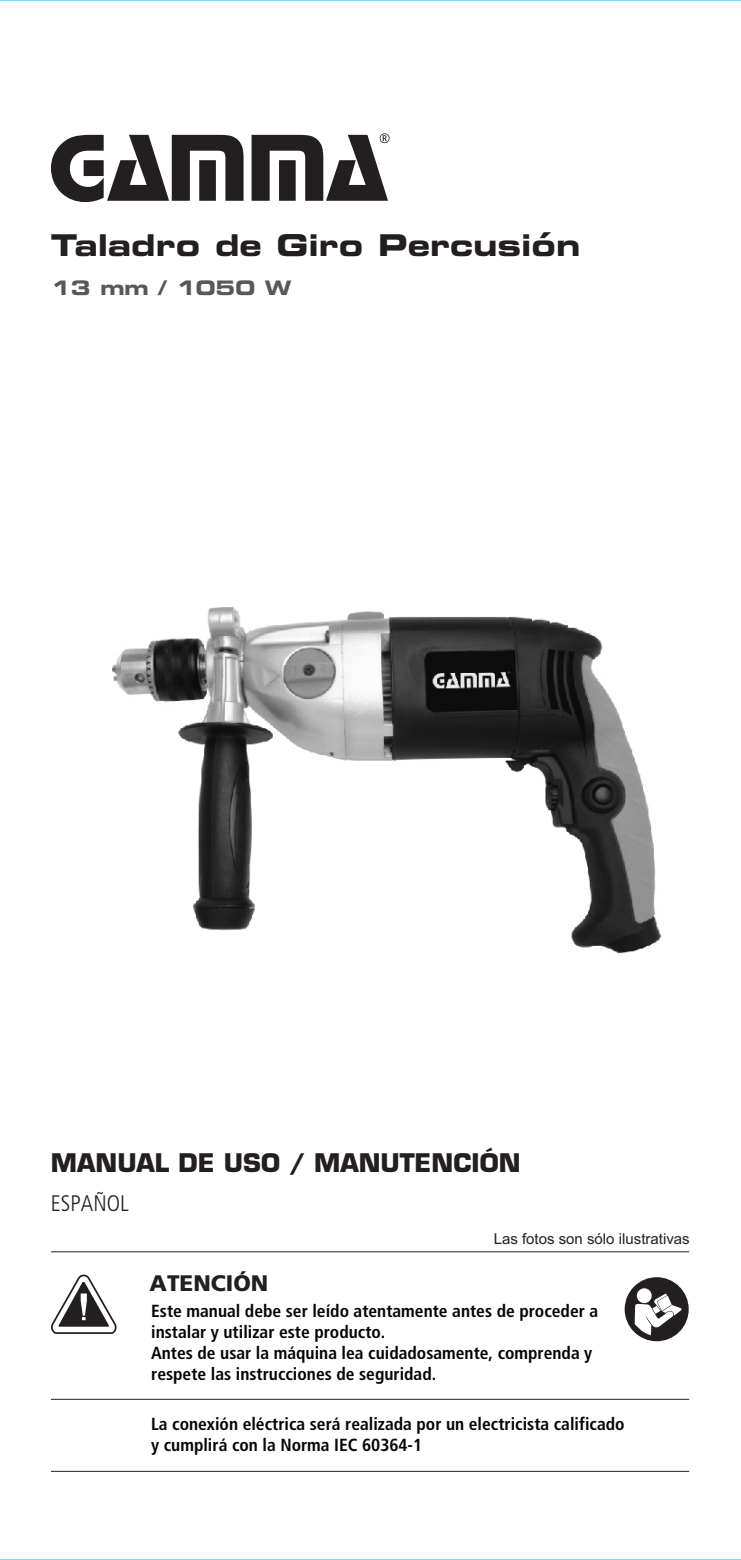
<style>
.page{position:relative;width:741px;height:1560px;background:#fff}
.page>*{position:absolute;margin:0;border:0;box-sizing:border-box;transform-origin:0 0}
.t1{font:30px "Eurostile Bold Extended Two";color:#231f20}
.t2{font:700 25px "Eurostile";color:#231f20}
.t3{font:900 22.5px "Frutiger";color:#231f20}
.t4{font:300 condensed 22.5px "Frutiger";color:#231f20}
.t5{font:20px "Eurostile Bold Extended Two";color:#57585a}
.t6{font:700 condensed 17.5px/20.8px "Frutiger";color:#040504}
.t7{font:15px "Arial";color:#231f20}
</style>
<div class="page">
<svg style="left:51px;top:135px;width:192px;height:67px"></svg>
<svg style="left:251px;top:133px;width:138px;height:68px"></svg>
<svg style="left:51px;top:1274px;width:66px;height:59px"></svg>
<hr style="left:51px;top:1398px;width:638px;height:1px;background:#231f20">
<hr style="left:51px;top:1251px;width:638px;height:1px;background:#231f20">
<hr style="left:51px;top:1470px;width:638px;height:1px;background:#231f20">
<img style="left:113px;top:607px;width:548px;height:346px">
<div style="left:624px;top:1276px;width:64px;height:64px;background:#231f20;border-radius:50%"></div>
<svg style="left:636px;top:1288px;width:15px;height:14px"></svg>
<svg style="left:634px;top:1293px;width:49px;height:42px"></svg>
<h1 class="t1" style="left:51px;top:235px;width:531px">Taladro de Giro Percusión</h1>
<p class="t5" style="left:51px;top:281px;width:242px">13 mm / 1050 W</p>
<h2 class="t2" style="left:51px;top:1153px;width:471px">MANUAL DE USO / MANUTENCIÓN</h2>
<p class="t4" style="left:51px;top:1190px;width:79px">ESPAÑOL</p>
<p class="t3" style="left:150px;top:1272px;width:120px">ATENCIÓN</p>
<p class="t7" style="left:493px;top:1232px;width:197px">Las fotos son sólo ilustrativas</p>
<p class="t6" style="left:151px;top:1300px;width:448px">Este manual debe ser leído atentamente antes de proceder a instalar y utilizar este producto.<br>Antes de usar la máquina lea cuidadosamente, comprenda y respete las instrucciones de seguridad.</p>
<p class="t6" style="left:151px;top:1413px;width:475px">La conexión eléctrica será realizada por un electricista calificado y cumplirá con la Norma IEC 60364-1</p>
</div>
